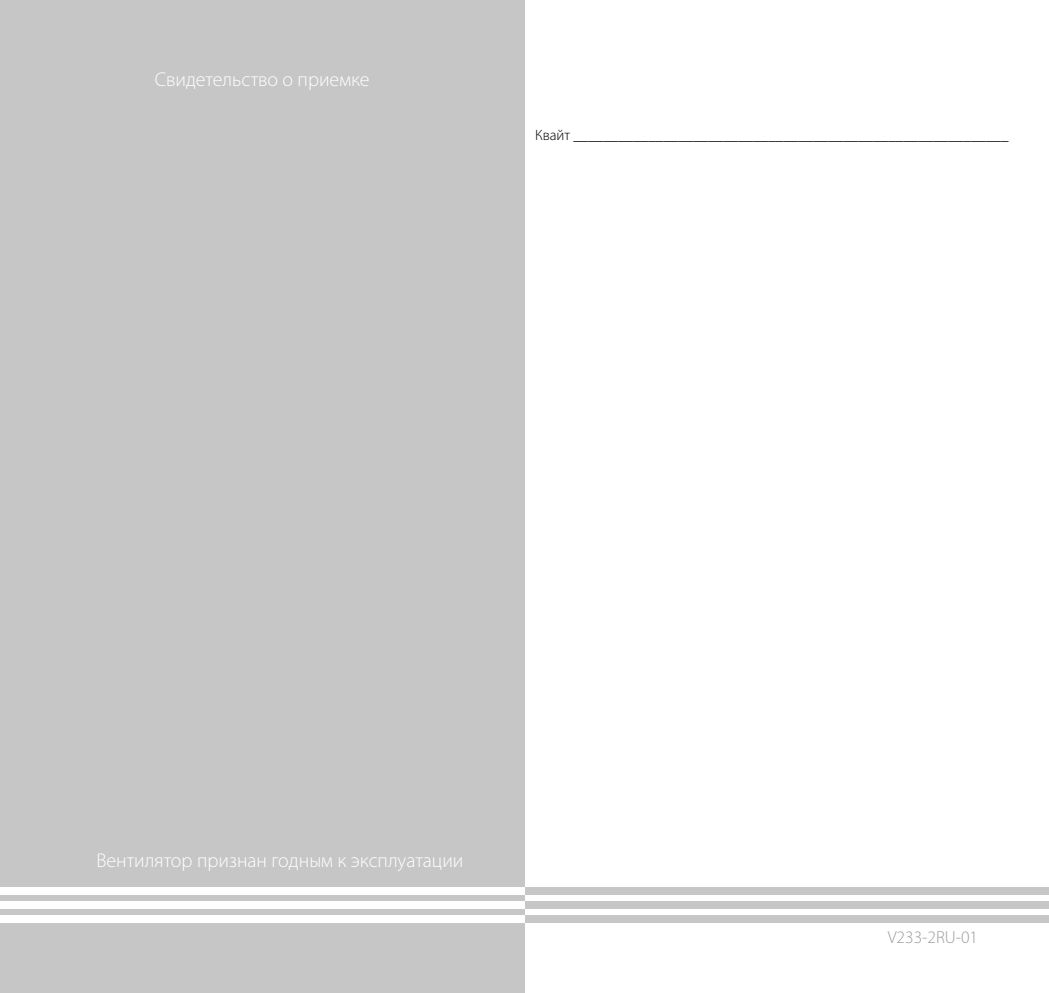
<style>
.page{position:relative;width:1049px;height:993px;background:#fff}
.page>*{position:absolute;margin:0;border:0;box-sizing:border-box;transform-origin:0 0}
.t1{font:300 20px "Myriad Pro";color:#fff}
.t2{font:300 17.5px "Myriad Pro";color:#9d9d9c}
.t3{font:300 15px "Myriad Pro";color:#000}
</style>
<div class="page">
<div style="left:0;top:0;width:524px;height:992px;background:#c6c6c6"></div>
<div style="left:524px;top:915px;width:525px;height:7px;background:#c6c6c6"></div>
<div style="left:0;top:915px;width:524px;height:7px;background:#fff"></div>
<div style="left:524px;top:900px;width:525px;height:7px;background:#c6c6c6"></div>
<div style="left:0;top:900px;width:524px;height:7px;background:#fff"></div>
<div style="left:524px;top:886px;width:525px;height:7px;background:#c6c6c6"></div>
<div style="left:0;top:886px;width:524px;height:7px;background:#fff"></div>
<h1 class="t1" style="left:155px;top:68px;width:216px">Свидетельство о приемке</h1>
<p class="t3" style="left:535px;top:127px;width:475px">Квайт __________________________________________________________</p>
<h1 class="t1" style="left:96px;top:848px;width:368px">Вентилятор признан годным к эксплуатации</h1>
<p class="t2" style="left:888px;top:926px;width:92px">V233-2RU-01</p>
</div>
